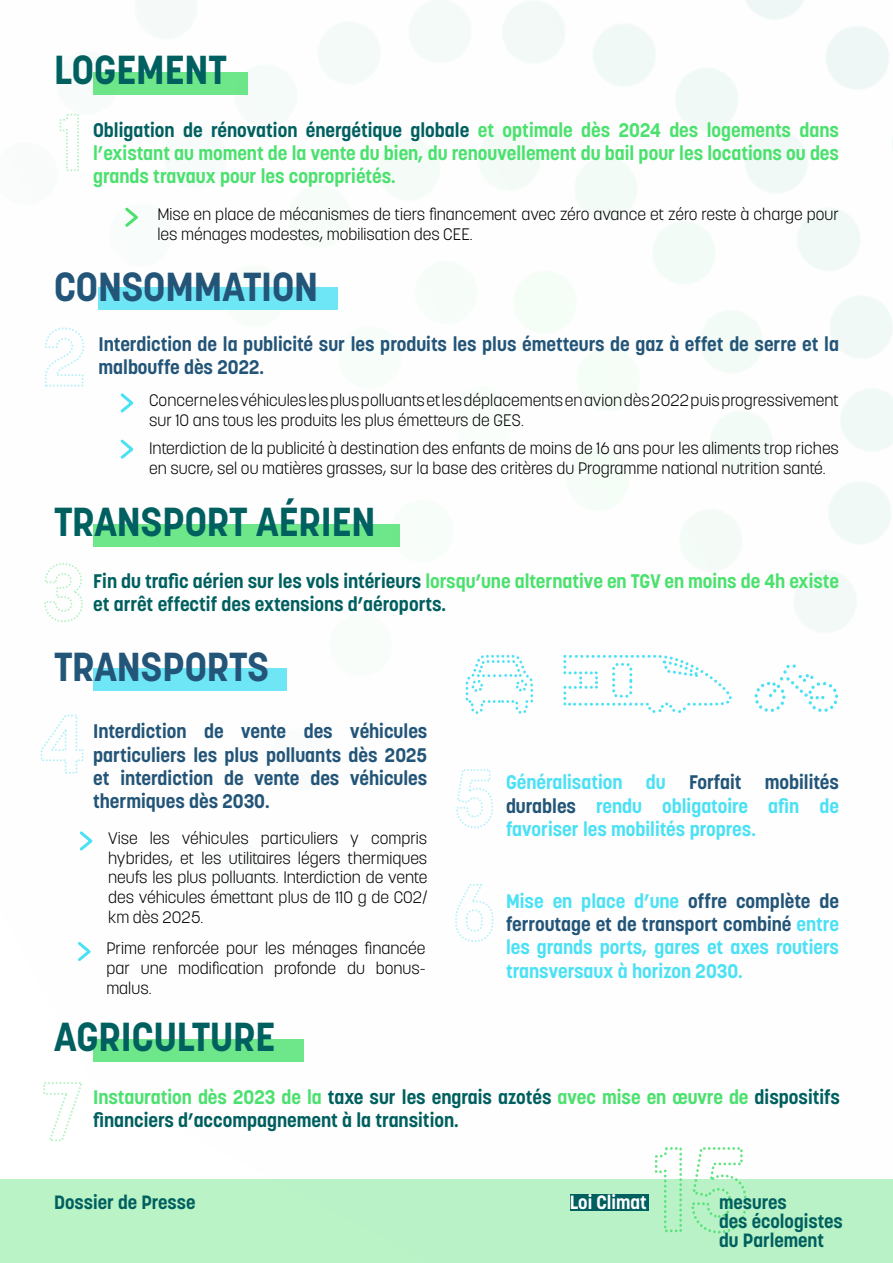
<style>
.page{position:relative;width:893px;height:1263px;background:#fff}
.page>*{position:absolute;margin:0;border:0;box-sizing:border-box;transform-origin:0 0}
.t1{font:700 40.2px "Korolev";color:#005f5f}
.t2{font:700 40.2px "Korolev";color:#235578}
.t3{font:700 19.5px/23.4px "Korolev";color:#005f5f}
.t4{font:700 19.5px/23.4px "Korolev";color:#4be1f5;text-align:justify}
.t5{font:700 19.5px/23.4px "Korolev";color:#235578}
.t6{font:700 19.5px/23.4px "Korolev";color:#4be16e;text-align:justify}
.t7{font:700 19.05px/19.4px "Korolev";color:#005f5f}
.t8{font:700 19.05px "Korolev";color:#fff}
.t9{font:300 16.5px/19.8px "Korolev";color:#000}
.s1{color:#005f5f}
.s2{color:#4be16e}
.s3{color:#235578}
</style>
<div class="page">
<svg style="left:45px;top:327px;width:39px;height:60px"></svg>
<svg style="left:123px;top:205px;width:18px;height:25px"></svg>
<svg style="left:120px;top:393px;width:14px;height:20px"></svg>
<div style="left:99px;top:288px;width:239px;height:22px;background:#6ee6f6"></div>
<div style="left:93px;top:525px;width:307px;height:22px;background:#6ee68a"></div>
<div style="left:93px;top:669px;width:193px;height:22px;background:#6ee6f6"></div>
<svg style="left:79px;top:831px;width:14px;height:20px"></svg>
<svg style="left:78px;top:942px;width:13px;height:20px"></svg>
<svg style="left:466px;top:655px;width:67px;height:59px"></svg>
<svg style="left:59px;top:114px;width:20px;height:57px"></svg>
<div style="left:93px;top:72px;width:154px;height:22px;background:#6ee68a"></div>
<svg style="left:44px;top:563px;width:39px;height:59px"></svg>
<svg style="left:40px;top:714px;width:44px;height:60px"></svg>
<svg style="left:456px;top:769px;width:37px;height:59px"></svg>
<svg style="left:455px;top:884px;width:39px;height:58px"></svg>
<div style="left:0;top:1179px;width:893px;height:84px;background:#b8f2c6"></div>
<svg style="left:655px;top:1147px;width:27px;height:85px"></svg>
<svg style="left:691px;top:1147px;width:56px;height:86px"></svg>
<div style="left:570px;top:1195px;width:78px;height:16px;background:#005f5f"></div>
<svg style="left:120px;top:439px;width:14px;height:20px"></svg>
<svg style="left:754px;top:664px;width:84px;height:48px"></svg>
<svg style="left:563px;top:655px;width:169px;height:58px"></svg>
<svg style="left:43px;top:1082px;width:39px;height:59px"></svg>
<div style="left:93px;top:1039px;width:211px;height:23px;background:#6ee68a"></div>
<h1 class="t1" style="left:54px;top:45px;width:174px">LOGEMENT</h1>
<p class="t6" style="left:93px;top:118px;width:747px"><span class="s1">Obligation de rénovation énergétique globale</span> et optimale dès 2024 des logements dans l’existant au moment de la vente du bien, du renouvellement du bail pour les locations ou des grands travaux pour les copropriétés.</p>
<p class="t9" style="left:157px;top:204px;width:683px">Mise en place de mécanismes de tiers financement avec zéro avance et zéro reste à charge pour les ménages modestes, mobilisation des CEE.</p>
<h1 class="t2" style="left:54px;top:261px;width:266px">CONSOMMATION</h1>
<p class="t5" style="left:99px;top:332px;width:742px">Interdiction de la publicité sur les produits les plus émetteurs de gaz à effet de serre et la malbouffe dès 2022.</p>
<p class="t9" style="left:149px;top:390px;width:691px">Concerne les véhicules les plus polluants et les déplacements en avion dès 2022 puis progressivement sur 10 ans tous les produits les plus émetteurs de GES.</p>
<p class="t9" style="left:149px;top:438px;width:691px">Interdiction de la publicité à destination des enfants de moins de 16 ans pour les aliments trop riches en sucre, sel ou matières grasses, sur la base des critères du Programme national nutrition santé.</p>
<h1 class="t1" style="left:54px;top:497px;width:323px">TRANSPORT AÉRIEN</h1>
<p class="t3" style="left:93px;top:569px;width:747px">Fin du trafic aérien sur les vols intérieurs <span class="s2">lorsqu’une alternative en TGV en moins de 4h existe </span>et arrêt effectif des extensions d’aéroports.</p>
<h1 class="t2" style="left:54px;top:641px;width:216px">TRANSPORTS</h1>
<p class="t5" style="left:93px;top:720px;width:336px;text-align:justify">Interdiction de vente des véhicules particuliers les plus polluants dès 2025 et interdiction de vente des véhicules thermiques dès 2030.</p>
<p class="t9" style="left:108px;top:828px;width:321px;text-align:justify">Vise les véhicules particuliers y compris hybrides, et les utilitaires légers thermiques neufs les plus polluants. Interdiction de vente des véhicules émettant plus de 110 g de CO2/ km dès 2025.</p>
<p class="t9" style="left:106px;top:938px;width:321px;text-align:justify">Prime renforcée pour les ménages financée par une modification profonde du bonus&shy;malus.</p>
<p class="t4" style="left:506px;top:771px;width:334px">Généralisation du <span class="s3">Forfait mobilités durables</span> rendu obligatoire afin de favoriser les mobilités propres.</p>
<p class="t4" style="left:506px;top:889px;width:334px">Mise en place d’une <span class="s3">offre complète de ferroutage et de transport combiné</span> entre les grands ports, gares et axes routiers transversaux à horizon 2030.</p>
<h1 class="t1" style="left:54px;top:1012px;width:223px">AGRICULTURE</h1>
<p class="t3" style="left:93px;top:1085px;width:748px"><span class="s2">Instauration dès 2023 de la</span> taxe sur les engrais azotés <span class="s2">avec mise en œuvre de</span> dispositifs financiers d’accompagnement à la transition.</p>
<p class="t7" style="left:54px;top:1192px;width:143px">Dossier de Presse</p>
<p class="t8" style="left:570px;top:1190px;width:78px">Loi Climat</p>
<p class="t7" style="left:719px;top:1192px;width:125px">mesures<br>des écologistes du Parlement</p>
</div>
